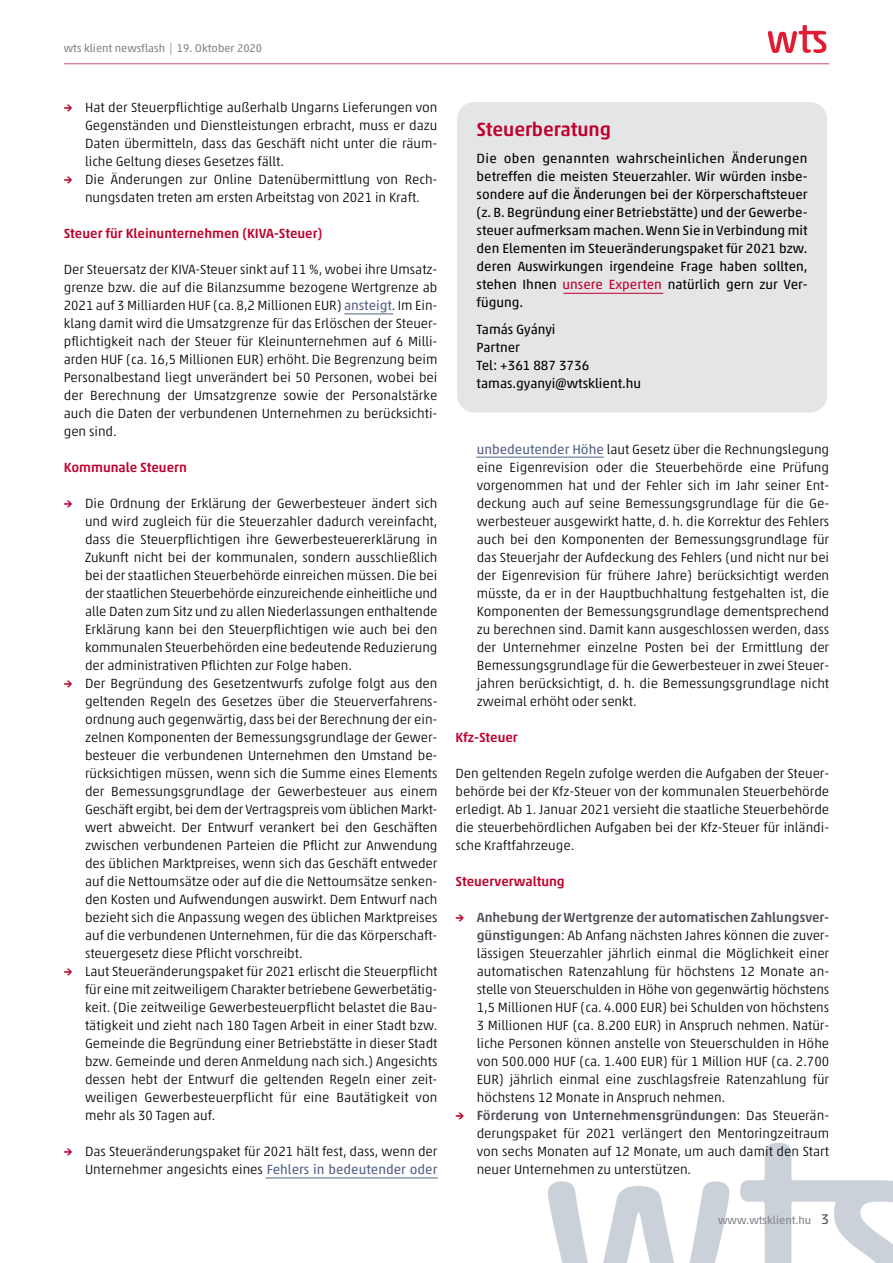
<style>
.page{position:relative;width:893px;height:1263px;background:#fff}
.page>*{position:absolute;margin:0;border:0;box-sizing:border-box;transform-origin:0 0}
.t1{font:500 19.5px "Akko Pro";letter-spacing:-.005em;color:#bf002d}
.t2{font:300 13.5px/18px "Akko Pro";color:#000;text-align:justify}
.t3{font:13.5px/18px "Akko Pro";color:#000;text-align:justify}
.t4{font:500 13.5px "Akko Pro";color:#bf002d}
.t5{font:11.25px "Akko Pro";color:#83858a}
.s1{font-weight:500;color:#bf002d}
.s2{font-weight:400;color:#526185}
.s3{color:#bf002d}
.s4{font-weight:500;color:#4e5157}
.s5{font-size:14.25px;color:#4e5157}
</style>
<div class="page">
<img style="left:549px;top:1144px;width:344px;height:119px">
<div style="left:457px;top:102px;width:370px;height:310px;background:#e4e5e6;border-radius:17px"></div>
<hr style="left:64px;top:64px;width:765px;height:1px;background:#d24d6c">
<img style="left:769px;top:26px;width:58px;height:27px">
<hr style="left:563px;top:293px;width:100px;height:1px;background:#bf002d">
<hr style="left:265px;top:1177px;width:173px;height:1px;background:#526185">
<hr style="left:476px;top:457px;width:128px;height:1px;background:#526185">
<hr style="left:344px;top:314px;width:49px;height:1px;background:#526185">
<p class="t5" style="left:64px;top:45px;width:200px">wts klient newsflash | 19. Oktober 2020</p>
<p class="t2" style="left:85px;top:100px;width:354px;text-indent:-21px"><span class="s1">→</span> Hat der Steuerpflichtige außerhalb Ungarns Lieferungen von Gegenständen und Dienstleistungen erbracht, muss er dazu Daten übermitteln, dass das Geschäft nicht unter die räum&shy;liche Geltung dieses Gesetzes fällt.</p>
<p class="t2" style="left:64px;top:172px;width:375px;text-align:center"><span class="s1">→</span> Die Änderungen zur Online Datenübermittlung von Rech&shy;nungsdaten treten am ersten Arbeitstag von 2021 in Kraft.</p>
<p class="t4" style="left:64px;top:229px;width:260px">Steuer für Kleinunternehmen (KIVA-Steuer)</p>
<p class="t2" style="left:64px;top:262px;width:375px">Der Steuersatz der KIVA-Steuer sinkt auf 11 %, wobei ihre Umsatz&shy;grenze bzw. die auf die Bilanzsumme bezogene Wertgrenze ab 2021 auf 3 Milliarden HUF (ca. 8,2 Millionen EUR) <span class="s2">ansteigt</span>. Im Ein&shy;klang damit wird die Umsatzgrenze für das Erlöschen der Steuer&shy;pflichtigkeit nach der Steuer für Kleinunternehmen auf 6 Milli&shy;arden HUF (ca. 16,5 Millionen EUR) erhöht. Die Begrenzung beim Personalbestand liegt unverändert bei 50 Personen, wobei bei der Berechnung der Umsatzgrenze sowie der Personalstärke auch die Daten der verbundenen Unternehmen zu berücksichti&shy;gen sind.</p>
<p class="t4" style="left:64px;top:463px;width:125px">Kommunale Steuern</p>
<p class="t2" style="left:85px;top:496px;width:354px;text-indent:-21px"><span class="s1">→</span> Die Ordnung der Erklärung der Gewerbesteuer ändert sich und wird zugleich für die Steuerzahler dadurch vereinfacht, dass die Steuerpflichtigen ihre Gewerbesteuererklärung in Zukunft nicht bei der kommunalen, sondern ausschließlich bei der staatlichen Steuerbehörde einreichen müssen. Die bei der staatlichen Steuerbehörde einzureichende einheitliche und alle Daten zum Sitz und zu allen Niederlassungen enthaltende Erklärung kann bei den Steuerpflichtigen wie auch bei den kommunalen Steuerbehörden eine bedeutende Reduzierung der administrativen Pflichten zur Folge haben.</p>
<p class="t2" style="left:85px;top:676px;width:354px;text-indent:-21px"><span class="s1">→</span> Der Begründung des Gesetzentwurfs zufolge folgt aus den geltenden Regeln des Gesetzes über die Steuerverfahrens&shy;ordnung auch gegenwärtig, dass bei der Berechnung der ein&shy;zelnen Komponenten der Bemessungsgrundlage der Gewer&shy;besteuer die verbundenen Unternehmen den Umstand be&shy;rücksichtigen müssen, wenn sich die Summe eines Elements der Bemessungsgrundlage der Gewerbesteuer aus einem Geschäft ergibt, bei dem der Vertragspreis vom üblichen Markt&shy;wert abweicht. Der Entwurf verankert bei den Geschäften zwischen verbundenen Parteien die Pflicht zur Anwendung des üblichen Marktpreises, wenn sich das Geschäft entweder auf die Nettoumsätze oder auf die die Nettoumsätze senken&shy;den Kosten und Aufwendungen auswirkt. Dem Entwurf nach bezieht sich die Anpassung wegen des üblichen Marktpreises auf die verbundenen Unternehmen, für die das Körperschaft&shy;steuergesetz diese Pflicht vorschreibt.</p>
<p class="t2" style="left:85px;top:964px;width:354px;text-indent:-21px"><span class="s1">→</span> Laut Steueränderungspaket für 2021 erlischt die Steuerpflicht für eine mit zeitweiligem Charakter betriebene Gewerbetätig&shy;keit. (Die zeitweilige Gewerbesteuerpflicht belastet die Bau&shy;tätigkeit und zieht nach 180 Tagen Arbeit in einer Stadt bzw.<br>Gemeinde die Begründung einer Betriebstätte in dieser Stadt bzw. Gemeinde und deren Anmeldung nach sich.) Angesichts dessen hebt der Entwurf die geltenden Regeln einer zeit&shy;weiligen Gewerbesteuerpflicht für eine Bautätigkeit von mehr als 30 Tagen auf.</p>
<p class="t2" style="left:64px;top:1144px;width:375px;text-align:right"><span class="s1">→</span> Das Steueränderungspaket für 2021 hält fest, dass, wenn der<br>Unternehmer angesichts eines <span class="s2">Fehlers in bedeutender oder</span></p>
<h1 class="t1" style="left:477px;top:123px;width:136px">Steuerberatung</h1>
<p class="t3" style="left:477px;top:151px;width:332px">Die oben genannten wahrscheinlichen Änderungen betreffen die meisten Steuerzahler. Wir würden insbe&shy;sondere auf die Änderungen bei der Körperschaftsteuer (z. B. Begründung einer Betriebstätte) und der Gewerbe&shy;steuer aufmerksam machen.Wenn Sie in Verbindung mit den Elementen im Steueränderungspaket für 2021 bzw. deren Auswirkungen irgendeine Frage haben sollten, stehen Ihnen <span class="s3">unsere Experten</span> natürlich gern zur Ver&shy;fügung.</p>
<p class="t3" style="left:477px;top:322px;width:166px;text-align:left">Tamás Gyányi<br>Partner<br>Tel: +361 887 3736 tamas.gyanyi@wtsklient.hu</p>
<p class="t2" style="left:477px;top:442px;width:354px"><span class="s2">unbedeutender Höhe</span> laut Gesetz über die Rechnungslegung eine Eigenrevision oder die Steuerbehörde eine Prüfung vorgenommen hat und der Fehler sich im Jahr seiner Ent&shy;deckung auch auf seine Bemessungsgrundlage für die Ge&shy;werbesteuer ausgewirkt hatte, d. h. die Korrektur des Fehlers auch bei den Komponenten der Bemessungsgrundlage für das Steuerjahr der Aufdeckung des Fehlers (und nicht nur bei der Eigenrevision für frühere Jahre) berücksichtigt werden müsste, da er in der Hauptbuchhaltung festgehalten ist, die Komponenten der Bemessungsgrundlage dementsprechend zu berechnen sind. Damit kann ausgeschlossen werden, dass der Unternehmer einzelne Posten bei der Ermittlung der Bemessungsgrundlage für die Gewerbesteuer in zwei Steuer&shy;jahren berücksichtigt, d. h. die Bemessungsgrundlage nicht zweimal erhöht oder senkt.</p>
<p class="t4" style="left:455px;top:733px;width:64px">Kfz-Steuer</p>
<p class="t2" style="left:455px;top:766px;width:375px">Den geltenden Regeln zufolge werden die Aufgaben der Steuer&shy;behörde bei der Kfz-Steuer von der kommunalen Steuerbehörde erledigt. Ab 1. Januar 2021 versieht die staatliche Steuerbehörde die steuerbehördlichen Aufgaben bei der Kfz-Steuer für inländi&shy;sche Kraftfahrzeuge.</p>
<p class="t4" style="left:455px;top:877px;width:111px">Steuerverwaltung</p>
<p class="t2" style="left:477px;top:910px;width:354px;text-indent:-21px"><span class="s1">→</span> <span class="s4">Anhebung der Wertgrenze der automatischen Zahlungsver&shy;günstigungen</span>: Ab Anfang nächsten Jahres können die zuver&shy;lässigen Steuerzahler jährlich einmal die Möglichkeit einer automatischen Ratenzahlung für höchstens 12 Monate an&shy;stelle von Steuerschulden in Höhe von gegenwärtig höchstens 1,5 Millionen HUF (ca. 4.000 EUR) bei Schulden von höchstens 3 Millionen HUF (ca. 8.200 EUR) in Anspruch nehmen. Natür&shy;liche Personen können anstelle von Steuerschulden in Höhe von 500.000 HUF (ca. 1.400 EUR) für 1 Million HUF (ca. 2.700<br>EUR) jährlich einmal eine zuschlagsfreie Ratenzahlung für höchstens 12 Monate in Anspruch nehmen.</p>
<p class="t2" style="left:477px;top:1108px;width:354px;text-indent:-21px"><span class="s1">→</span> <span class="s4">Förderung von Unternehmensgründungen</span>: Das Steuerän&shy;derungspaket für 2021 verlängert den Mentoringzeitraum von sechs Monaten auf 12 Monate, um auch damit den Start neuer Unternehmen zu unterstützen.</p>
<p class="t5" style="left:718px;top:1216px;width:113px">www.wtsklient.hu <span class="s5">3</span></p>
</div>
